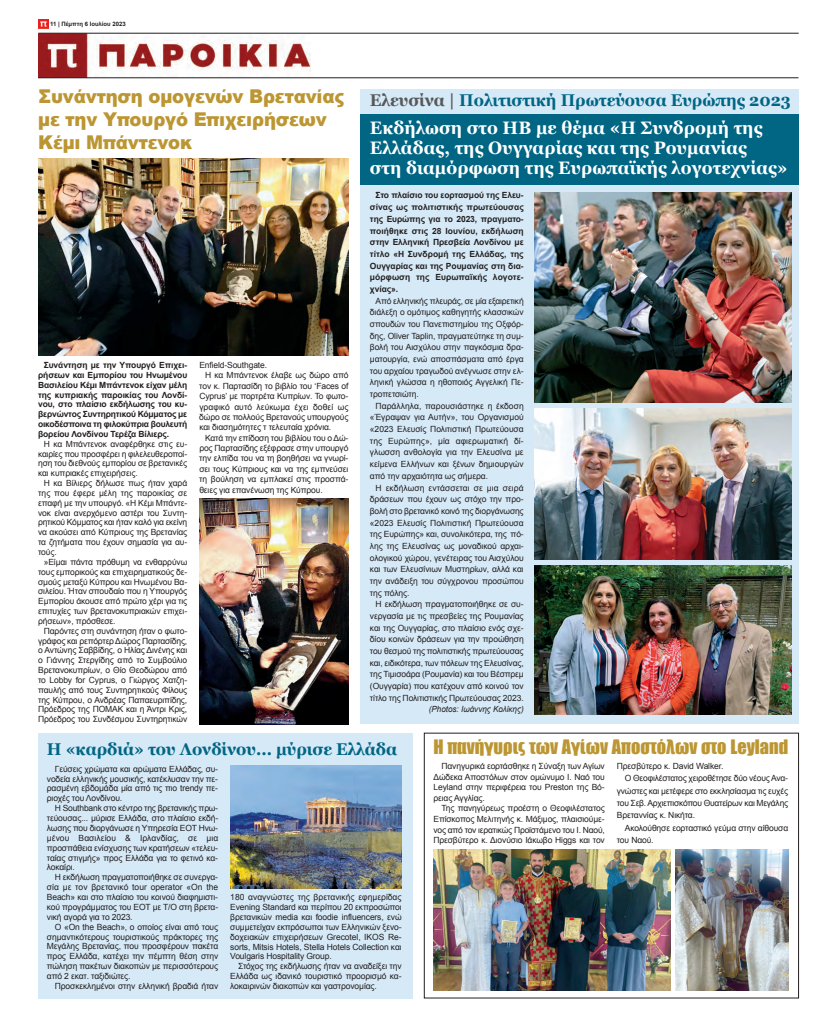
<style>
.page{position:relative;width:837px;height:1018px;background:#fff}
.page>*{position:absolute;margin:0;border:0;box-sizing:border-box;transform-origin:0 0}
.t1{font:900 19px/23px "Arial";letter-spacing:-.01em;color:#bb9632;scale:.95 1}
.t2{font:18.3px "Impact";color:#bb9632}
.t3{font:700 18px/20px "Georgia";letter-spacing:.01em;color:#fff;scale:.95 1}
.t4{font:700 17px "Georgia";color:#006684;scale:.95 1}
.t5{font:8.5px/11.7px "Arial";letter-spacing:-.015em;color:#231f20;text-align:justify}
.t6{font:700 8.5px/11.7px "Arial";letter-spacing:-.015em;color:#231f20;text-align:justify}
.t7{font:italic 8.5px "Arial";color:#231f20;scale:.95 1}
.t8{font:700 6px "Arial";color:#231f20}
.s1{color:#57585a}
</style>
<div class="page">
<img style="left:38px;top:34px;width:272px;height:44px">
<hr style="left:38px;top:33px;width:760px;height:1px;background:#231f20">
<svg style="left:38px;top:20px;width:10px;height:9px"></svg>
<hr style="left:38px;top:78px;width:760px;height:1px;background:#231f20">
<img style="left:38px;top:159px;width:310px;height:197px">
<div style="left:360px;top:89px;width:438px;height:635px;background:#d6e9f7"></div>
<div style="left:38px;top:733px;width:374px;height:265px;background:#d6e9f7"></div>
<div style="left:360px;top:114px;width:438px;height:70px;background:#006684"></div>
<img style="left:534px;top:192px;width:257px;height:210px">
<img style="left:534px;top:409px;width:257px;height:150px">
<img style="left:534px;top:565px;width:257px;height:149px">
<img style="left:433px;top:849px;width:236px;height:141px">
<img style="left:675px;top:849px;width:113px;height:141px">
<img style="left:199px;top:498px;width:149px;height:226px">
<img style="left:230px;top:765px;width:171px;height:123px">
<p class="t8" style="left:50px;top:20px;width:77px">11 | Πέμπτη 6 Ιουλίου 2023</p>
<p class="t1" style="left:38px;top:84px;width:323px">Συνάντηση ομογενών Βρετανίας με την Υπουργό Επιχειρήσεων<br>Κέμι Μπάντενοκ</p>
<p class="t4" style="left:370px;top:91px;width:444px"><span class="s1">Ελευσίνα |</span> Πολιτιστική Πρωτεύουσα Ευρώπης 2023</p>
<p class="t3" style="left:370px;top:118px;width:414px">Εκδήλωση στο ΗΒ με θέμα «Η Συνδρομή της<br>Ελλάδας, της Ουγγαρίας και της Ρουμανίας</p>
<p class="t3" style="left:370px;top:157px;width:441px">στη διαμόρφωση της Ευρωπαϊκής λογοτεχνίας»</p>
<p class="t6" style="left:38px;top:360px;width:151px;line-height:9.8px;text-indent:6px">Συνάντηση με την Υπουργό Επιχει&shy;ρήσεων και Εμπορίου του Ηνωμένου Βασιλείου Κέμι Μπάντενοκ είχαν μέλη της κυπριακής παροικίας του Λονδί&shy;νου, στο πλαίσιο εκδήλωσης του κυ&shy;βερνώντος Συντηρητικού Κόμματος με οικοδέσποινα τη φιλοκύπρια βουλευτή βορείου Λονδίνου Τερέζα Βίλιερς.</p>
<p class="t5" style="left:38px;top:439px;width:151px;line-height:9.8px;text-indent:6px">Η κα Μπάντενοκ αναφέρθηκε στις ευ&shy;καιρίες που προσφέρει η φιλελευθεροποί&shy;ηση του διεθνούς εμπορίου σε βρετανικές και κυπριακές επιχειρήσεις.</p>
<p class="t5" style="left:38px;top:478px;width:151px;line-height:9.8px;text-indent:6px">Η κα Βίλιερς δήλωσε πως ήταν χαρά της που έφερε μέλη της παροικίας σε επαφή με την υπουργό. «Η Κέμι Μπάντε&shy;νοκ είναι ανερχόμενο αστέρι του Συντη&shy;ρητικού Κόμματος και ήταν καλό για εκείνη να ακούσει από Κύπριους της Βρετανίας τα ζητήματα που έχουν σημασία για αυ&shy;τούς.</p>
<p class="t5" style="left:38px;top:557px;width:151px;line-height:9.8px;text-indent:6px">»Είμαι πάντα πρόθυμη να ενθαρρύνω τους εμπορικούς και επιχειρηματικούς δε&shy;σμούς μεταξύ Κύπρου και Ηνωμένου Βα&shy;σιλείου. Ήταν σπουδαίο που η Υπουργός Εμπορίου άκουσε από πρώτο χέρι για τις επιτυχίες των βρετανοκυπριακών επιχει&shy;ρήσεων», πρόσθεσε.</p>
<p class="t5" style="left:38px;top:626px;width:151px;line-height:9.8px;text-indent:6px">Παρόντες στη συνάντηση ήταν ο φωτο&shy;γράφος και ρεπόρτερ Δώρος Παρτασίδης, ο Αντώνης Σαββίδης, ο Ηλίας Δινένης και ο Γιάννης Στεργίδης από το Συμβούλιο Βρετανοκυπρίων, ο Θίο Θεοδώρου από το Lobby for Cyprus, ο Γιώργος Χατζη&shy;παυλής από τους Συντηρητικούς Φίλους της Κύπρου, ο Ανδρέας Παπαευριπίδης, Πρόεδρος της ΠΟΜΑΚ και η Άντρι Κρις, Πρόεδρος του Συνδέσμου Συντηρητικών</p>
<p class="t5" style="left:199px;top:359px;width:69px">Enfield-Southgate.</p>
<p class="t5" style="left:199px;top:370px;width:151px;line-height:10.4px;text-indent:6px">Η κα Μπάντενοκ έλαβε ως δώρο από τον κ. Παρτασίδη το βιβλίο του ‘Faces of Cyprus’ με πορτρέτα Κυπρίων. Το φωτο&shy;γραφικό αυτό λεύκωμα έχει δοθεί ως δώρο σε πολλούς Βρετανούς υπουργούς και διασημότητες τ τελευταία χρόνια.</p>
<p class="t5" style="left:199px;top:432px;width:151px;line-height:10.4px;text-indent:6px">Κατά την επίδοση του βιβλίου του ο Δώ&shy;ρος Παρτασίδης εξέφρασε στην υπουργό την ελπίδα του να τη βοηθήσει να γνωρί&shy;σει τους Κύπριους και να της εμπνεύσει τη βούληση να εμπλακεί στις προσπά&shy;θειες για επανένωση της Κύπρου.</p>
<p class="t6" style="left:370px;top:190px;width:155px;text-indent:6px">Στο πλαίσιο του εορτασμού της Ελευ&shy;σίνας ως πολιτιστικής πρωτεύουσας της Ευρώπης για το 2023, πραγματο&shy;ποιήθηκε στις 28 Ιουνίου, εκδήλωση στην Ελληνική Πρεσβεία Λονδίνου με τίτλο «Η Συνδρομή της Ελλάδας, της Ουγγαρίας και της Ρουμανίας στη δια&shy;μόρφωση της Ευρωπαϊκής λογοτε&shy;χνίας».</p>
<p class="t5" style="left:370px;top:295px;width:155px;text-indent:6px">Από ελληνικής πλευράς, σε μία εξαιρετική διάλεξη ο ομότιμος καθηγητής κλασσικών σπουδών του Πανεπιστημίου της Οξφόρ&shy;δης, Oliver Taplin, πραγματεύτηκε τη συμ&shy;βολή του Αισχύλου στην παγκόσμια δρα&shy;ματουργία, ενώ αποσπάσματα από έργα του αρχαίου τραγωδού ανέγνωσε στην ελ&shy;ληνική γλώσσα η ηθοποιός Αγγελική Πε&shy;τροπετσιώτη.</p>
<p class="t5" style="left:370px;top:400px;width:155px;text-indent:6px">Παράλληλα, παρουσιάστηκε η έκδοση «Έγραψαν για Αυτήν», του Οργανισμού «2023 Ελευσίς Πολιτιστική Πρωτεύουσα της Ευρώπης», μία αφιερωματική δί&shy;γλωσση ανθολογία για την Ελευσίνα με κείμενα Ελλήνων και ξένων δημιουργών από την αρχαιότητα ως σήμερα.</p>
<p class="t5" style="left:370px;top:482px;width:155px;text-indent:6px">Η εκδήλωση εντάσσεται σε μια σειρά δράσεων που έχουν ως στόχο την προ&shy;βολή στο βρετανικό κοινό της διοργάνωσης «2023 Ελευσίς Πολιτιστική Πρωτεύουσα της Ευρώπης» και, συνολικότερα, της πό&shy;λης της Ελευσίνας ως μοναδικού αρχαι&shy;ολογικού χώρου, γενέτειρας του Αισχύλου και των Ελευσίνιων Μυστηρίων, αλλά και την ανάδειξη του σύγχρονου προσώπου της πόλης.</p>
<p class="t5" style="left:370px;top:598px;width:155px;text-indent:6px">Η εκδήλωση πραγματοποιήθηκε σε συ&shy;νεργασία με τις πρεσβείες της Ρουμανίας και της Ουγγαρίας, στο πλαίσιο ενός σχε&shy;δίου κοινών δράσεων για την προώθηση του θεσμού της πολιτιστικής πρωτεύουσας και, ειδικότερα, των πόλεων της Ελευσίνας, της Τιμισοάρα (Ρουμανία) και του Βέσπρεμ (Ουγγαρία) που κατέχουν από κοινού τον τίτλο της Πολιτιστικής Πρωτεύουσας 2023.</p>
<p class="t7" style="left:428px;top:704px;width:101px">(Photos: Ιωάννης Κολίκης)</p>
<p class="t4" style="left:47px;top:739px;width:370px">Η «καρδιά» του Λονδίνου... μύρισε Ελλάδα</p>
<p class="t5" style="left:47px;top:764px;width:173px;line-height:9.9px;text-indent:8px">Γεύσεις χρώματα και αρώματα Ελλάδας, συ&shy;νοδεία ελληνικής μουσικής, κατέκλυσαν την πε&shy;ρασμένη εβδομάδα μία από τις πιο trendy πε&shy;ριοχές του Λονδίνου.</p>
<p class="t5" style="left:47px;top:803px;width:173px;line-height:9.9px;text-indent:8px">Η Southbank στο κέντρο της βρετανικής πρω&shy;τεύουσας... μύρισε Ελλάδα, στο πλαίσιο εκδή&shy;λωσης που διοργάνωσε η Υπηρεσία ΕΟΤ Ηνω&shy;μένου Βασιλείου &amp; Ιρλανδίας, σε μια προσπάθεια ενίσχυσης των κρατήσεων «τελευ&shy;ταίας στιγμής» προς Ελλάδα για το φετινό κα&shy;λοκαίρι.</p>
<p class="t5" style="left:47px;top:872px;width:173px;line-height:9.9px;text-indent:8px">Η εκδήλωση πραγματοποιήθηκε σε συνεργα&shy;σία με τον βρετανικό tour operator «Οn the Beach» και στο πλαίσιο του κοινού διαφημιστι&shy;κού προγράμματος του ΕΟΤ με Τ/Ο στη βρετα&shy;νική αγορά για το 2023.</p>
<p class="t5" style="left:47px;top:921px;width:173px;line-height:9.9px;text-indent:8px">Ο «Οn the Beach», ο οποίος είναι από τους σημαντικότερους τουριστικούς πράκτορες της Μεγάλης Βρετανίας, που προσφέρουν πακέτα προς Ελλάδα, κατέχει την πέμπτη θέση στην πώληση πακέτων διακοπών με περισσότερους από 2 εκατ. ταξιδιώτες.</p>
<p class="t5" style="left:55px;top:980px;width:165px">Προσκεκλημένοι στην ελληνική βραδιά ήταν</p>
<p class="t5" style="left:230px;top:892px;width:173px;line-height:9.9px">180 αναγνώστες της βρετανικής εφημερίδας Evening Standard και περίπου 20 εκπροσώποι βρετανικών media και foodie influencers, ενώ συμμετείχαν εκπρόσωποι των Ελληνικών ξενο&shy;δοχειακών επιχειρήσεων Grecotel, IKOS Re&shy;sorts, Mitsis Hotels, Stella Hotels Collection και Voulgaris Hospitality Group.</p>
<p class="t5" style="left:230px;top:961px;width:173px;line-height:9.8px;text-indent:8px">Στόχος της εκδήλωσης ήταν να αναδείξει την Ελλάδα ως ιδανικό τουριστικό προορισμό κα&shy;λοκαιρινών διακοπών και γαστρονομίας.</p>
<p class="t2" style="left:433px;top:735px;width:356px">Η πανήγυρις των Αγίων Αποστόλων στο Leyland</p>
<p class="t5" style="left:433px;top:760px;width:173px;line-height:10.6px;text-indent:8px">Πανηγυρικά εορτάσθηκε η Σύναξη των Αγίων Δώδεκα Αποστόλων στον ομώνυμο Ι. Ναό του Leyland στην περιφέρεια του Preston της Βό&shy;ρειας Αγγλίας.</p>
<p class="t5" style="left:433px;top:803px;width:173px;line-height:10.6px;text-indent:8px">Της πανηγύρεως προέστη ο Θεοφιλέστατος Επίσκοπος Μελιτηνής κ. Μάξιμος, πλαισιούμε&shy;νος από τον ιερατικώς Προϊστάμενο του Ι. Ναού, Πρεσβύτερο κ. Διονύσιο Ιάκωβο Higgs και τον</p>
<p class="t5" style="left:616px;top:760px;width:108px">Πρεσβύτερο κ. David Walker.</p>
<p class="t5" style="left:616px;top:772px;width:173px;line-height:12.4px;text-indent:8px">Ο Θεοφιλέστατος χειροθέτησε δύο νέους Ανα&shy;γνώστες και μετέφερε στο εκκλησίασμα τις ευχές του Σεβ. Αρχιεπισκόπου Θυατείρων και Μεγάλης Βρεταννίας κ. Νικήτα.</p>
<p class="t5" style="left:616px;top:821px;width:173px;line-height:12.4px;text-indent:8px">Ακολούθησε εορταστικό γεύμα στην αίθουσα του Ναού.</p>
</div>
